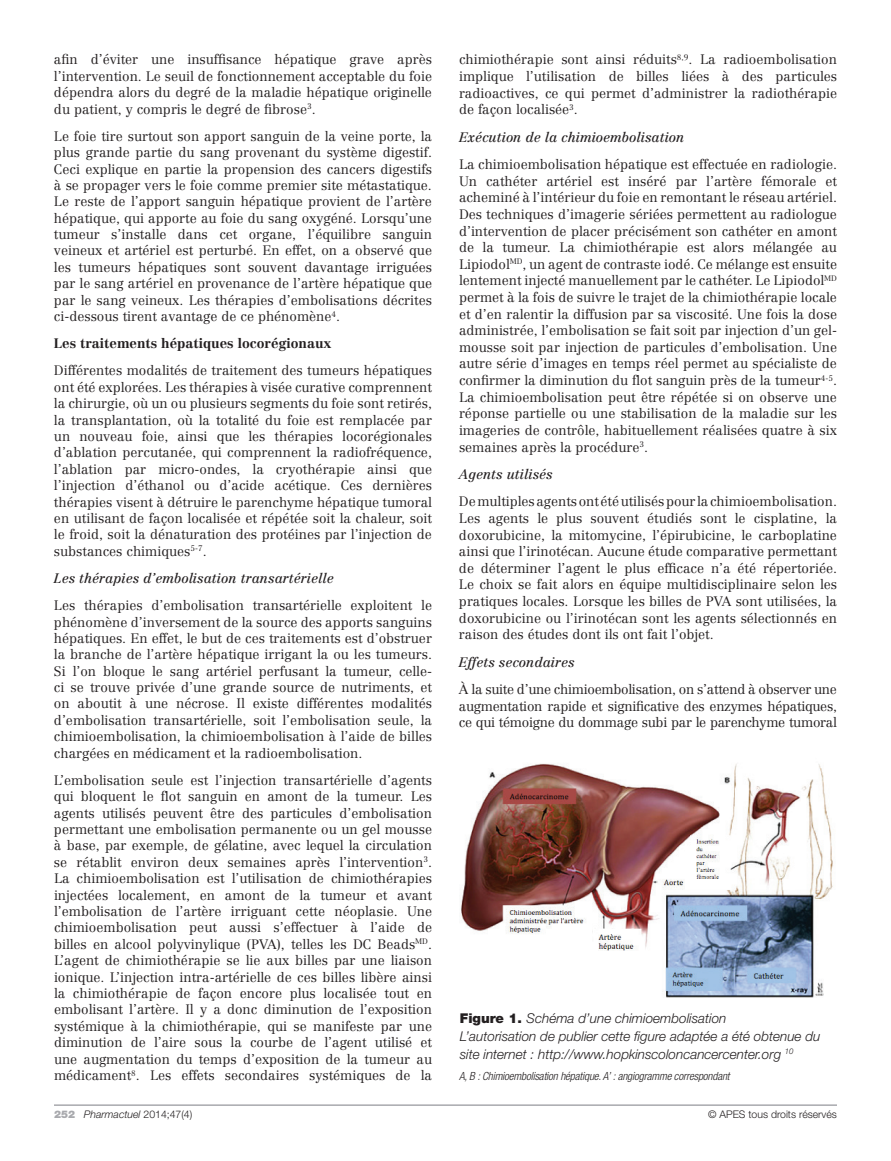
<style>
.page{position:relative;width:891px;height:1161px;background:#fff}
.page>*{position:absolute;margin:0;border:0;box-sizing:border-box;transform-origin:0 0}
.t1{font:300 13.5px/16.4px "Centennial";color:#231f20;text-align:justify}
.t2{font:italic 300 13.5px/18px "Helvetica Neue";color:#231f20}
.t3{font:italic 13.5px "Centennial";color:#231f20}
.t4{font:700 13.5px "Centennial";color:#231f20}
.t5{font:italic 300 condensed 11.25px "Helvetica Neue";letter-spacing:-.01em;color:#231f20}
.t6{font:italic 300 10.5px "Helvetica Neue";color:#231f20}
.t7{font:300 10.5px "Helvetica Neue";color:#231f20}
.s1{font-weight:900;font-style:normal}
.s2{font-weight:900;font-style:normal;color:#a8a9ad}
.s3{font-style:normal}
</style>
<div class="page">
<hr style="left:54px;top:1104px;width:783px;height:2px;background:#a8a9ad">
<img style="left:461px;top:763px;width:372px;height:235px">
<p class="t1" style="left:54px;top:51px;width:380px">afin d’éviter une insuffisance hépatique grave après l’intervention. Le seuil de fonctionnement acceptable du foie dépendra alors du degré de la maladie hépatique originelle du patient, y compris le degré de fibrose<sup>3</sup>.</p>
<p class="t1" style="left:54px;top:128px;width:380px">Le foie tire surtout son apport sanguin de la veine porte, la plus grande partie du sang provenant du système digestif.<br>Ceci explique en partie la propension des cancers digestifs à se propager vers le foie comme premier site métastatique.<br>Le reste de l’apport sanguin hépatique provient de l’artère hépatique, qui apporte au foie du sang oxygéné. Lorsqu’une tumeur s’installe dans cet organe, l’équilibre sanguin veineux et artériel est perturbé. En effet, on a observé que les tumeurs hépatiques sont souvent davantage irriguées par le sang artériel en provenance de l’artère hépatique que par le sang veineux. Les thérapies d’embolisations décrites ci‑dessous tirent avantage de ce phénomène<sup>4</sup>.</p>
<p class="t4" style="left:54px;top:335px;width:279px">Les traitements hépatiques locorégionaux</p>
<p class="t1" style="left:54px;top:362px;width:380px">Différentes modalités de traitement des tumeurs hépatiques ont été explorées. Les thérapies à visée curative comprennent la chirurgie, où un ou plusieurs segments du foie sont retirés, la transplantation, où la totalité du foie est remplacée par un nouveau foie, ainsi que les thérapies locorégionales d’ablation percutanée, qui comprennent la radiofréquence, l’ablation par micro-ondes, la cryothérapie ainsi que l’injection d’éthanol ou d’acide acétique. Ces dernières thérapies visent à détruire le parenchyme hépatique tumoral en utilisant de façon localisée et répétée soit la chaleur, soit le froid, soit la dénaturation des protéines par l’injection de substances chimiques<sup>5-7</sup>.</p>
<p class="t3" style="left:54px;top:570px;width:281px">Les thérapies d’embolisation transartérielle</p>
<p class="t1" style="left:54px;top:597px;width:380px">Les thérapies d’embolisation transartérielle exploitent le phénomène d’inversement de la source des apports sanguins hépatiques. En effet, le but de ces traitements est d’obstruer la branche de l’artère hépatique irrigant la ou les tumeurs.<br>Si l’on bloque le sang artériel perfusant la tumeur, celle&shy;ci se trouve privée d’une grande source de nutriments, et on aboutit à une nécrose. Il existe différentes modalités d’embolisation transartérielle, soit l’embolisation seule, la chimioembolisation, la chimioembolisation à l’aide de billes chargées en médicament et la radioembolisation.</p>
<p class="t1" style="left:54px;top:772px;width:380px">L’embolisation seule est l’injection transartérielle d’agents qui bloquent le flot sanguin en amont de la tumeur. Les agents utilisés peuvent être des particules d’embolisation permettant une embolisation permanente ou un gel mousse à base, par exemple, de gélatine, avec lequel la circulation se rétablit environ deux semaines après l’intervention<sup>3</sup>.<br>La chimioembolisation est l’utilisation de chimiothérapies injectées localement, en amont de la tumeur et avant l’embolisation de l’artère irriguant cette néoplasie. Une chimioembolisation peut aussi s’effectuer à l’aide de billes en alcool polyvinylique (PVA), telles les DC Beads<sup>MD</sup>.<br>L’agent de chimiothérapie se lie aux billes par une liaison ionique. L’injection intra-artérielle de ces billes libère ainsi la chimiothérapie de façon encore plus localisée tout en embolisant l’artère. Il y a donc diminution de l’exposition systémique à la chimiothérapie, qui se manifeste par une diminution de l’aire sous la courbe de l’agent utilisé et une augmentation du temps d’exposition de la tumeur au médicament<sup>8</sup>. Les effets secondaires systémiques de la</p>
<p class="t1" style="left:459px;top:51px;width:380px">chimiothérapie sont ainsi réduits<sup>8,9</sup>. La radioembolisation implique l’utilisation de billes liées à des particules radioactives, ce qui permet d’administrer la radiothérapie de façon localisée<sup>3</sup>.</p>
<p class="t3" style="left:459px;top:129px;width:227px">Exécution de la chimioembolisation</p>
<p class="t1" style="left:459px;top:156px;width:380px">La chimioembolisation hépatique est effectuée en radiologie.<br>Un cathéter artériel est inséré par l’artère fémorale et acheminé à l’intérieur du foie en remontant le réseau artériel.<br>Des techniques d’imagerie sériées permettent au radiologue d’intervention de placer précisément son cathéter en amont de la tumeur. La chimiothérapie est alors mélangée au Lipiodol<sup>MD</sup>, un agent de contraste iodé. Ce mélange est ensuite lentement injecté manuellement par le cathéter. Le Lipiodol<sup>MD </sup>permet à la fois de suivre le trajet de la chimiothérapie locale et d’en ralentir la diffusion par sa viscosité. Une fois la dose administrée, l’embolisation se fait soit par injection d’un gel&shy;mousse soit par injection de particules d’embolisation. Une autre série d’images en temps réel permet au spécialiste de confirmer la diminution du flot sanguin près de la tumeur<sup>4-5</sup>.<br>La chimioembolisation peut être répétée si on observe une réponse partielle ou une stabilisation de la maladie sur les imageries de contrôle, habituellement réalisées quatre à six semaines après la procédure<sup>3</sup>.</p>
<p class="t3" style="left:459px;top:466px;width:95px">Agents utilisés</p>
<p class="t1" style="left:459px;top:493px;width:380px">De multiples agents ont été utilisés pour la chimioembolisation.<br>Les agents le plus souvent étudiés sont le cisplatine, la doxorubicine, la mitomycine, l’épirubicine, le carboplatine ainsi que l’irinotécan. Aucune étude comparative permettant de déterminer l’agent le plus efficace n’a été répertoriée.<br>Le choix se fait alors en équipe multidisciplinaire selon les pratiques locales. Lorsque les billes de PVA sont utilisées, la doxorubicine ou l’irinotécan sont les agents sélectionnés en raison des études dont ils ont fait l’objet.</p>
<p class="t3" style="left:459px;top:654px;width:117px">Effets secondaires</p>
<p class="t1" style="left:459px;top:681px;width:380px">À la suite d’une chimioembolisation, on s’attend à observer une augmentation rapide et significative des enzymes hépatiques, ce qui témoigne du dommage subi par le parenchyme tumoral</p>
<p class="t2" style="left:460px;top:1009px;width:362px"><span class="s1">Figure 1.</span> Schéma d’une chimioembolisation<br>L’autorisation de publier cette figure adaptée a été obtenue du site internet : http://www.hopkinscoloncancercenter.org <sup>10</sup></p>
<p class="t5" style="left:459px;top:1070px;width:272px">A, B : Chimioembolisation hépatique. A’ : angiogramme correspondant</p>
<p class="t6" style="left:54px;top:1108px;width:140px"><span class="s2">252</span> Pharmactuel <span class="s3">2014;47(4)</span></p>
<p class="t7" style="left:708px;top:1108px;width:130px">© APES tous droits réservés</p>
</div>
